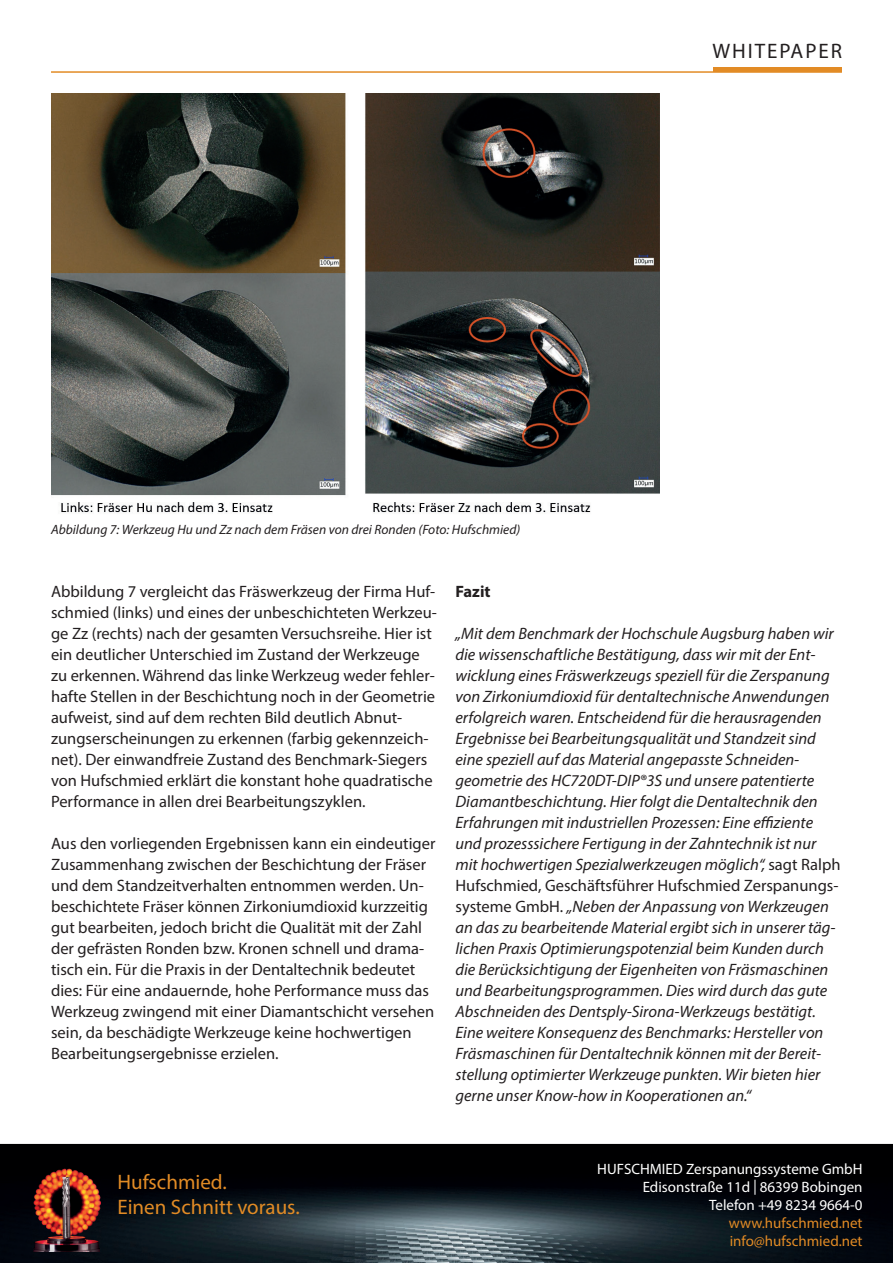
<style>
.page{position:relative;width:893px;height:1263px;background:#fff}
.page>*{position:absolute;margin:0;border:0;box-sizing:border-box;transform-origin:0 0}
.t1{font:21px/25.2px "Myriad Pro";color:#e28b25}
.t2{font:21px "Myriad Pro";letter-spacing:.09em;color:#231f20}
.t3{font:italic 16.5px/21px "Myriad Pro";color:#231f20}
.t4{font:16.5px/21px "Myriad Pro";color:#231f20}
.t5{font:700 16.5px "Myriad Pro";color:#231f20}
.t6{font:15px/18px "Myriad Pro";color:#fff;text-align:right}
.t7{font:15px/18px "Myriad Pro";color:#e28b25}
.t8{font:italic 13.5px "Myriad Pro";color:#231f20}
.s1{font-style:normal}
.s2{font-family:"Myriad Web Pro";font-stretch:condensed}
</style>
<div class="page">
<img style="left:0;top:1144px;width:893px;height:119px">
<img style="left:33px;top:1166px;width:67px;height:85px">
<hr style="left:713px;top:68px;width:129px;height:4px;background:#e28b25">
<hr style="left:51px;top:71px;width:791px;height:2px;background:#e28b25">
<img style="left:51px;top:93px;width:609px;height:420px">
<p class="t8" style="left:51px;top:521px;width:471px">Abbildung 7: Werkzeug Hu und Zz nach dem Fräsen von drei Ronden (Foto: Hufschmied)</p>
<p class="t2" style="left:713px;top:38px;width:131px">WHITEPAPER</p>
<p class="t4" style="left:51px;top:581px;width:387px">Abbildung 7 vergleicht das Fräswerkzeug der Firma Huf&shy;schmied (links) und eines der unbeschichteten Werkzeu&shy;ge Zz (rechts) nach der gesamten Versuchsreihe. Hier ist ein deutlicher Unterschied im Zustand der Werkzeuge zu erkennen. Während das linke Werkzeug weder fehler&shy;hafte Stellen in der Beschichtung noch in der Geometrie aufweist, sind auf dem rechten Bild deutlich Abnut&shy;zungserscheinungen zu erkennen (farbig gekennzeich&shy;net). Der einwandfreie Zustand des Benchmark-Siegers von Hufschmied erklärt die konstant hohe quadratische Performance in allen drei Bearbeitungszyklen.</p>
<p class="t4" style="left:51px;top:833px;width:386px">Aus den vorliegenden Ergebnissen kann ein eindeutiger Zusammenhang zwischen der Beschichtung der Fräser und dem Standzeitverhalten entnommen werden. Un&shy;beschichtete Fräser können Zirkoniumdioxid kurzzeitig gut bearbeiten, jedoch bricht die Qualität mit der Zahl der gefrästen Ronden bzw. Kronen schnell und drama&shy;tisch ein. Für die Praxis in der Dentaltechnik bedeutet dies: Für eine andauernde, hohe Performance muss das Werkzeug zwingend mit einer Diamantschicht versehen sein, da beschädigte Werkzeuge keine hochwertigen Bearbeitungsergebnisse erzielen.</p>
<p class="t5" style="left:455px;top:581px;width:37px">Fazit</p>
<p class="t3" style="left:455px;top:623px;width:387px">„Mit dem Benchmark der Hochschule Augsburg haben wir die wissenschaftliche Bestätigung, dass wir mit der Ent&shy;wicklung eines Fräswerkzeugs speziell für die Zerspanung von Zirkoniumdioxid für dentaltechnische Anwendungen erfolgreich waren. Entscheidend für die herausragenden Ergebnisse bei Bearbeitungsqualität und Standzeit sind eine speziell auf das Material angepasste Schneiden&shy;geometrie des HC720DT-DIP®3S und unsere patentierte Diamantbeschichtung. Hier folgt die Dentaltechnik den Erfahrungen mit industriellen Prozessen: Eine effiziente und prozesssichere Fertigung in der Zahntechnik ist nur mit hochwertigen Spezialwerkzeugen möglich“, <span class="s1">sagt Ralph Hufschmied, Geschäftsführer Hufschmied Zerspanungs&shy;systeme GmbH.</span> „Neben der Anpassung von Werkzeugen an das zu bearbeitende Material ergibt sich in unserer täg&shy;lichen Praxis Optimierungspotenzial beim Kunden durch die Berücksichtigung der Eigenheiten von Fräsmaschinen und Bearbeitungsprogrammen. Dies wird durch das gute Abschneiden des Dentsply-Sirona-Werkzeugs bestätigt.<br>Eine weitere Konsequenz des Benchmarks: Hersteller von Fräsmaschinen für Dentaltechnik können mit der Bereit&shy;stellung optimierter Werkzeuge punkten. Wir bieten hier gerne unser Know-how in Kooperationen an.“</p>
<p class="t1" style="left:117px;top:1169px;width:184px">Hufschmied.<br>Einen Schnitt voraus.</p>
<p class="t6" style="left:597px;top:1160px;width:267px">HUFSCHMIED Zerspanungssysteme GmbH<br>Edisonstraße 11d <span class="s2">|</span> 86399 Bobingen<br>Telefon +49 8234 9664-0</p>
<p class="t7" style="left:729px;top:1214px;width:135px">www.hufschmied.net info@hufschmied.net</p>
</div>
